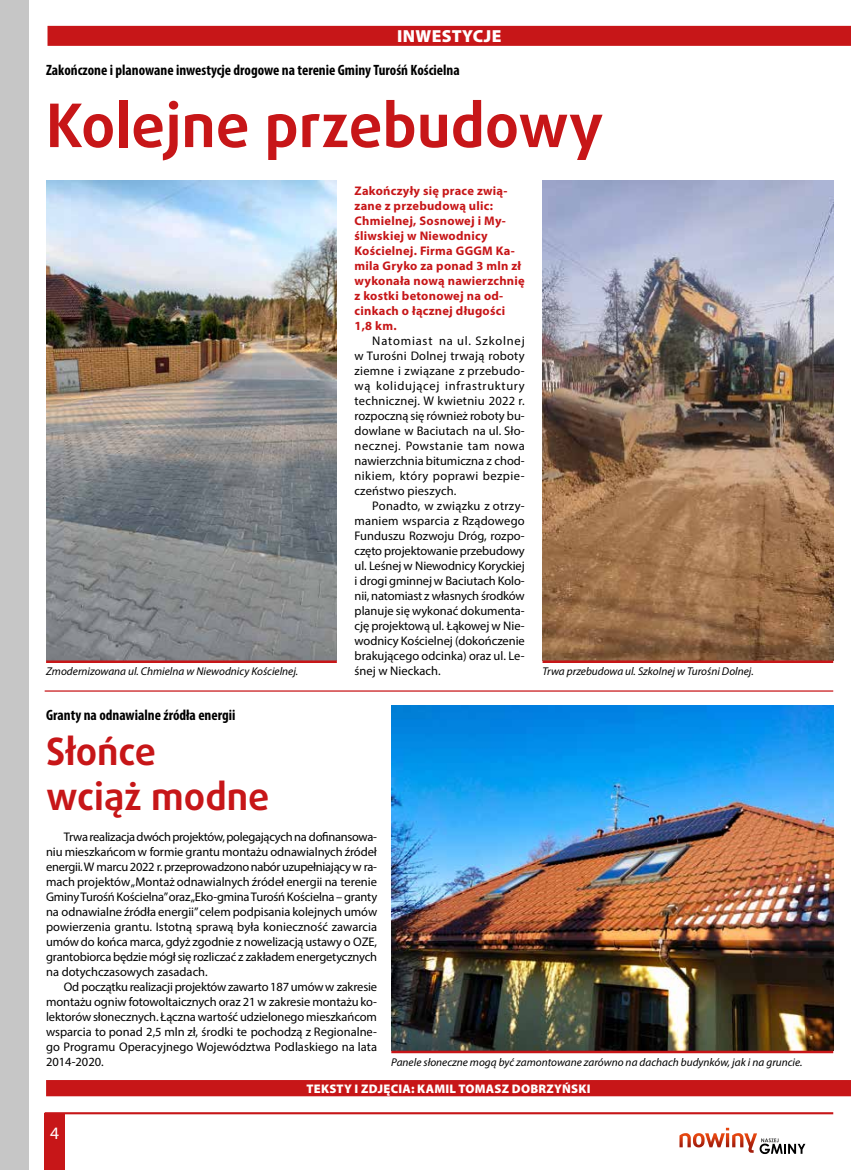
<style>
.page{position:relative;width:851px;height:1170px;background:#fff}
.page>*{position:absolute;margin:0;border:0;box-sizing:border-box;transform-origin:0 0}
.t1{font:700 60px "Daxline Pro";color:#c71618}
.t2{font:700 37.5px/45px "Daxline Pro";color:#c71618}
.t3{font:900 17.5px "Myriad Pro";letter-spacing:.02em;color:#fff}
.t4{font:17.5px "Myriad Pro";color:#fff}
.t5{font:700 condensed 15px "Myriad Pro";color:#000}
.t6{font:12.5px/15px "Myriad Pro";color:#000;text-align:justify}
.t7{font:700 12.5px/15px "Myriad Pro";letter-spacing:.02em;color:#c71618}
.t8{font:900 12.5px "Myriad Pro";letter-spacing:.02em;color:#fff}
.t9{font:italic 11.25px "Myriad Pro";color:#000}
</style>
<div class="page">
<div style="left:0;top:0;width:28px;height:1169px;background:#c6c6c6"></div>
<div style="left:45px;top:1113px;width:20px;height:56px;background:#c71618"></div>
<svg style="left:759px;top:1138px;width:46px;height:15px"></svg>
<svg style="left:679px;top:1127px;width:64px;height:20px"></svg>
<hr style="left:45px;top:1112px;width:788px;height:2px;background:#c71618">
<div style="left:47px;top:26px;width:803px;height:20px;background:#c71618"></div>
<div style="left:46px;top:1079px;width:804px;height:17px;background:#c71618"></div>
<img style="left:391px;top:705px;width:442px;height:345px">
<img style="left:46px;top:180px;width:291px;height:480px">
<img style="left:542px;top:180px;width:291px;height:480px">
<hr style="left:46px;top:660px;width:291px;height:3px;background:#c71618">
<hr style="left:542px;top:660px;width:291px;height:3px;background:#c71618">
<hr style="left:45px;top:690px;width:788px;height:1px;background:#c71618">
<hr style="left:391px;top:1050px;width:442px;height:3px;background:#c71618">
<h3 class="t3" style="left:397px;top:25px;width:106px">INWESTYCJE</h3>
<p class="t5" style="left:46px;top:61px;width:415px">Zakończone i planowane inwestycje drogowe na terenie Gminy Turośń Kościelna</p>
<h1 class="t1" style="left:46px;top:86px;width:558px">Kolejne przebudowy</h1>
<p class="t7" style="left:354px;top:183px;width:172px">Zakończyły się prace zwią&shy;zane z przebudową ulic:<br>Chmielnej, Sosnowej i My&shy;śliwskiej w Niewodnicy<br>Kościelnej. Firma GGGM Ka&shy;mila Gryko za ponad 3 mln zł wykonała nową nawierzchnię z kostki betonowej na od&shy;cinkach o łącznej długości<br>1,8 km.</p>
<p class="t6" style="left:354px;top:333px;width:172px;text-indent:18px">Natomiast na ul. Szkolnej w Turośni Dolnej trwają roboty ziemne i związane z przebudo&shy;wą kolidującej infrastruktury technicznej. W kwietniu 2022 r. rozpoczną się również roboty bu&shy;dowlane w Baciutach na ul. Sło&shy;necznej. Powstanie tam nowa nawierzchnia bitumiczna z chod&shy;nikiem, który poprawi bezpie&shy;czeństwo pieszych.</p>
<p class="t6" style="left:354px;top:498px;width:172px;text-indent:18px">Ponadto, w związku z otrzy&shy;maniem wsparcia z Rządowego Funduszu Rozwoju Dróg, rozpo&shy;częto projektowanie przebudowy ul. Leśnej w Niewodnicy Koryckiej i drogi gminnej w Baciutach Kolo&shy;nii, natomiast z własnych środków planuje się wykonać dokumenta&shy;cję projektową ul. Łąkowej w Nie&shy;wodnicy Kościelnej (dokończenie brakującego odcinka) oraz ul. Le&shy;śnej w Nieckach.</p>
<p class="t5" style="left:46px;top:706px;width:191px">Granty na odnawialne źródła energii</p>
<h2 class="t2" style="left:46px;top:729px;width:225px">Słońce<br>wciąż modne</h2>
<p class="t6" style="left:46px;top:828px;width:332px;text-indent:18px">Trwa realizacja dwóch projektów, polegających na dofinansowa&shy;niu mieszkańcom w formie grantu montażu odnawialnych źródeł energii. W marcu 2022 r. przeprowadzono nabór uzupełniający w ra&shy;mach projektów „Montaż odnawialnych źródeł energii na terenie Gminy Turośń Kościelna” oraz „Eko-gmina Turośń Kościelna – granty na odnawialne źródła energii” celem podpisania kolejnych umów powierzenia grantu. Istotną sprawą była konieczność zawarcia umów do końca marca, gdyż zgodnie z nowelizacją ustawy o OZE, grantobiorca będzie mógł się rozliczać z zakładem energetycznych na dotychczasowych zasadach.</p>
<p class="t6" style="left:46px;top:978px;width:332px;text-indent:18px">Od początku realizacji projektów zawarto 187 umów w zakresie montażu ogniw fotowoltaicznych oraz 21 w zakresie montażu ko&shy;lektorów słonecznych. Łączna wartość udzielonego mieszkańcom wsparcia to ponad 2,5 mln zł, środki te pochodzą z Regionalne&shy;go Programu Operacyjnego Województwa Podlaskiego na lata 2014-2020.</p>
<p class="t9" style="left:46px;top:664px;width:253px">Zmodernizowana ul. Chmielna w Niewodnicy Kościelnej.</p>
<p class="t9" style="left:542px;top:664px;width:213px">Trwa przebudowa ul. Szkolnej w Turośni Dolnej.</p>
<p class="t9" style="left:391px;top:1054px;width:412px">Panele słoneczne mogą być zamontowane zarówno na dachach budynków, jak i na gruncie.</p>
<h3 class="t4" style="left:50px;top:1121px;width:10px">4</h3>
<p class="t8" style="left:306px;top:1080px;width:285px">TEKSTY I ZDJĘCIA: KAMIL TOMASZ DOBRZYŃSKI</p>
</div>
